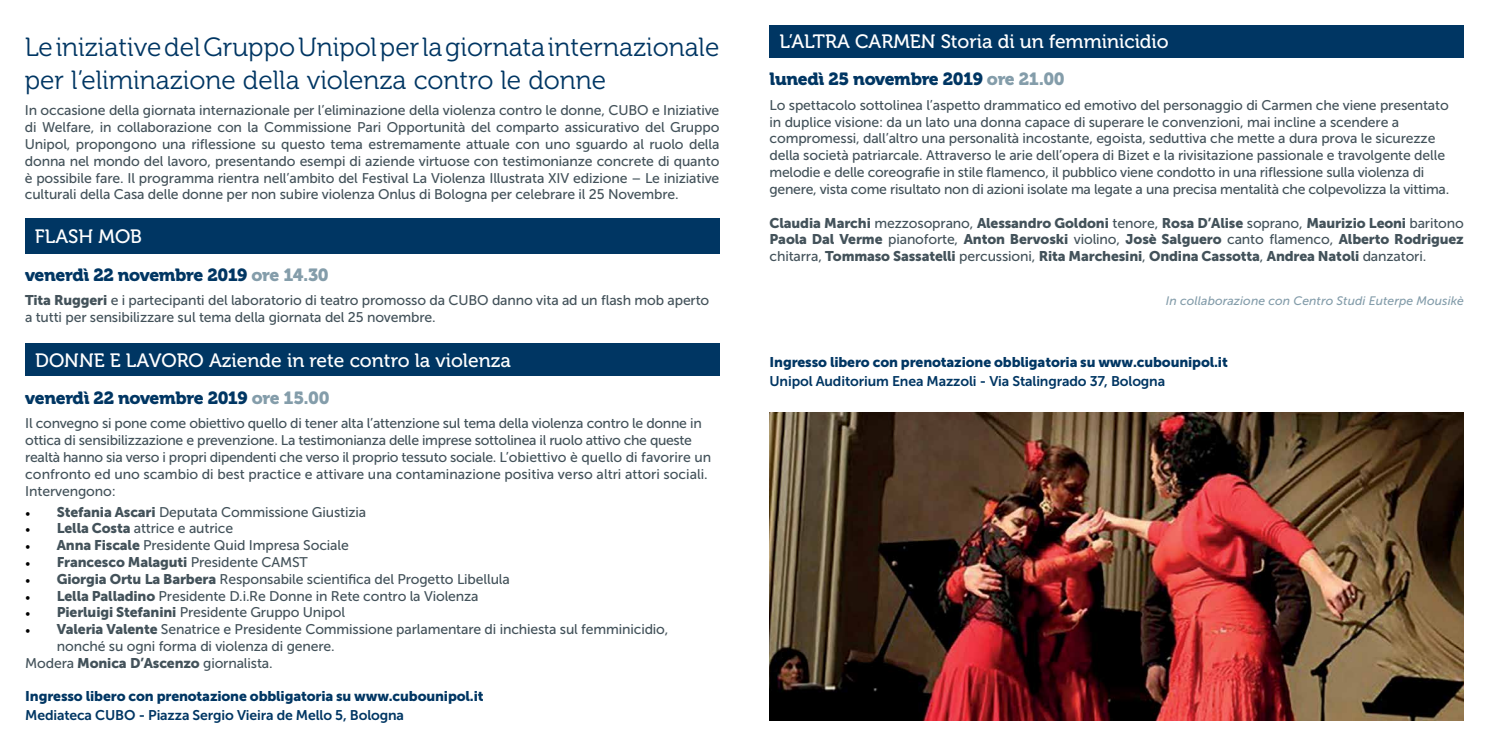
<style>
.page{position:relative;width:1489px;height:745px;background:#fff}
.page>*{position:absolute;margin:0;border:0;box-sizing:border-box;transform-origin:0 0}
.t1{font:26.25px/33.2px "Museo 300";color:#003663}
.t2{font:19.25px "Museo 500";color:#fff}
.t3{font:17.5px "Museo 900";letter-spacing:-.015em;color:#003663}
.t4{font:14px/16.8px "Museo Sans 500";letter-spacing:-.01em;color:#43525a}
.t5{font:14px/16.8px "Museo Sans 900";letter-spacing:-.01em;color:#43525a;text-align:justify}
.t6{font:14px "Museo Sans 900";letter-spacing:-.01em;color:#003663}
.t7{font:14px "Museo Sans 700";letter-spacing:-.01em;color:#003663}
.t8{font:italic 12.25px "Museo Sans 500";letter-spacing:.005em;color:#849daa}
.s1{color:#849daa}
.s2{font-family:"Museo Sans 900"}
.s3{font-family:"Minion Pro";color:#000}
.s4{font-family:"Museo Sans 500"}
</style>
<div class="page">
<div style="left:25px;top:218px;width:694px;height:35px;background:#003663"></div>
<div style="left:769px;top:25px;width:694px;height:33px;background:#003663"></div>
<div style="left:25px;top:343px;width:694px;height:33px;background:#003663"></div>
<img style="left:769px;top:412px;width:694px;height:307px">
<h1 class="t1" style="left:25px;top:31px;width:696px">Le iniziative del Gruppo Unipol per la giornata internazionale per l’eliminazione della violenza contro le donne</h1>
<p class="t4" style="left:25px;top:102px;width:696px;text-align:justify">In occasione della giornata internazionale per l’eliminazione della violenza contro le donne, CUBO e Iniziative di Welfare, in collaborazione con la Commissione Pari Opportunità del comparto assicurativo del Gruppo Unipol, propongono una riflessione su questo tema estremamente attuale con uno sguardo al ruolo della donna nel mondo del lavoro, presentando esempi di aziende virtuose con testimonianze concrete di quanto è possibile fare. Il programma rientra nell’ambito del Festival La Violenza Illustrata XIV edizione – Le iniziative culturali della Casa delle donne per non subire violenza Onlus di Bologna per celebrare il 25 Novembre.</p>
<h2 class="t2" style="left:35px;top:226px;width:109px">FLASH MOB</h2>
<p class="t3" style="left:25px;top:265px;width:305px">venerdì 22 novembre 2019 <span class="s1">ore 14.30</span></p>
<p class="t4" style="left:25px;top:292px;width:685px"><span class="s2">Tita Ruggeri</span> e i partecipanti del laboratorio di teatro promosso da CUBO danno vita ad un flash mob aperto a tutti per sensibilizzare sul tema della giornata del 25 novembre.</p>
<h2 class="t2" style="left:35px;top:350px;width:477px">DONNE E LAVORO Aziende in rete contro la violenza</h2>
<p class="t3" style="left:25px;top:387px;width:306px">venerdì 22 novembre 2019 <span class="s1">ore 15.00</span></p>
<p class="t4" style="left:25px;top:415px;width:687px">Il convegno si pone come obiettivo quello di tener alta l’attenzione sul tema della violenza contro le donne in ottica di sensibilizzazione e prevenzione. La testimonianza delle imprese sottolinea il ruolo attivo che queste realtà hanno sia verso i propri dipendenti che verso il proprio tessuto sociale. L’obiettivo è quello di favorire un confronto ed uno scambio di best practice e attivare una contaminazione positiva verso altri attori sociali.<br>Intervengono:</p>
<p class="t4" style="left:25px;top:503px;width:342px"><span class="s3">•</span> <span class="s2">Stefania Ascari</span> Deputata Commissione Giustizia</p>
<p class="t4" style="left:25px;top:520px;width:209px"><span class="s3">•</span> <span class="s2">Lella Costa</span> attrice e autrice</p>
<p class="t4" style="left:25px;top:536px;width:325px"><span class="s3">•</span> <span class="s2">Anna Fiscale</span> Presidente Quid Impresa Sociale</p>
<p class="t5" style="left:25px;top:553px;width:284px"><span class="s3">•</span> Francesco Malaguti <span class="s4">Presidente CAMST</span></p>
<p class="t4" style="left:25px;top:570px;width:486px"><span class="s3">•</span> <span class="s2">Giorgia Ortu La Barbera</span> Responsabile scientifica del Progetto Libellula</p>
<p class="t4" style="left:25px;top:587px;width:455px"><span class="s3">•</span> <span class="s2">Lella Palladino</span> Presidente D.i.Re Donne in Rete contro la Violenza</p>
<p class="t4" style="left:25px;top:604px;width:321px"><span class="s3">•</span> <span class="s2">Pierluigi Stefanini</span> Presidente Gruppo Unipol</p>
<p class="t4" style="left:25px;top:620px;width:644px"><span class="s3">•</span> <span class="s2">Valeria Valente</span> Senatrice e Presidente Commissione parlamentare di inchiesta sul femminicidio,</p>
<p class="t4" style="left:57px;top:637px;width:279px">nonché su ogni forma di violenza di genere.</p>
<p class="t4" style="left:25px;top:654px;width:249px">Modera <span class="s2">Monica D’Ascenzo</span> giornalista.</p>
<p class="t6" style="left:25px;top:687px;width:460px">Ingresso libero con prenotazione obbligatoria su www.cubounipol.it</p>
<p class="t7" style="left:25px;top:706px;width:380px">Mediateca CUBO - Piazza Sergio Vieira de Mello 5, Bologna</p>
<h2 class="t2" style="left:779px;top:31px;width:391px">L’ALTRA CARMEN Storia di un femminicidio</h2>
<p class="t3" style="left:769px;top:69px;width:297px">lunedì 25 novembre 2019 <span class="s1">ore 21.00</span></p>
<p class="t4" style="left:769px;top:96px;width:681px">Lo spettacolo sottolinea l’aspetto drammatico ed emotivo del personaggio di Carmen che viene presentato in duplice visione: da un lato una donna capace di superare le convenzioni, mai incline a scendere a compromessi, dall’altro una personalità incostante, egoista, seduttiva che mette a dura prova le sicurezze della società patriarcale. Attraverso le arie dell’opera di Bizet e la rivisitazione passionale e travolgente delle melodie e delle coreografie in stile flamenco, il pubblico viene condotto in una riflessione sulla violenza di genere, vista come risultato non di azioni isolate ma legate a una precisa mentalità che colpevolizza la vittima.</p>
<p class="t5" style="left:769px;top:214px;width:695px">Claudia Marchi <span class="s4">mezzosoprano,</span> Alessandro Goldoni <span class="s4">tenore,</span> Rosa D’Alise <span class="s4">soprano,</span> Maurizio Leoni <span class="s4">baritono </span>Paola Dal Verme <span class="s4">pianoforte,</span> Anton Bervoski <span class="s4">violino,</span> Josè Salguero <span class="s4">canto flamenco,</span> Alberto Rodriguez <span class="s4">chitarra,</span> Tommaso Sassatelli <span class="s4">percussioni,</span> Rita Marchesini<span class="s4">,</span> Ondina Cassotta<span class="s4">,</span> Andrea Natoli <span class="s4">danzatori.</span></p>
<p class="t8" style="left:1165px;top:294px;width:299px">In collaborazione con Centro Studi Euterpe Mousikè</p>
<p class="t6" style="left:769px;top:354px;width:460px">Ingresso libero con prenotazione obbligatoria su www.cubounipol.it</p>
<p class="t7" style="left:769px;top:373px;width:397px">Unipol Auditorium Enea Mazzoli - Via Stalingrado 37, Bologna</p>
</div>
